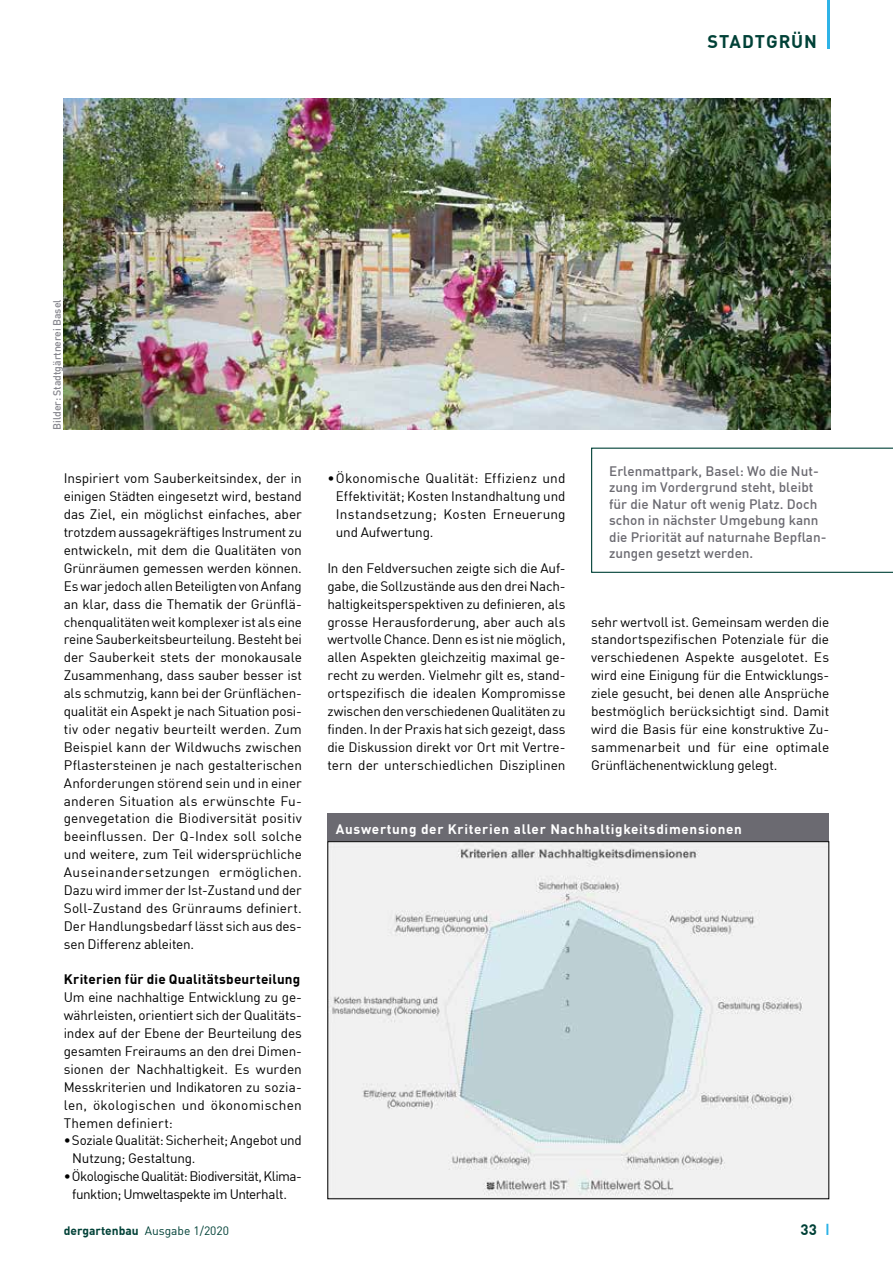
<style>
.page{position:relative;width:893px;height:1263px;background:#fff}
.page>*{position:absolute;margin:0;border:0;box-sizing:border-box;transform-origin:0 0}
.t1{font:700 18px "DIN Offc Pro";letter-spacing:.05em;color:#004137}
.t2{font:700 15px "DIN Offc Pro";color:#004137}
.t3{font:13.5px/17.9px "DIN Offc Pro";letter-spacing:-.01em;color:#000;text-align:justify}
.t4{font:500 13.5px/16.5px "DIN Offc Pro";color:#6b6a71}
.t5{font:13.5px/17.9px "DIN Offc Pro";letter-spacing:-.04em;color:#000;text-align:center}
.t6{font:700 13.5px "DIN Offc Pro";letter-spacing:.05em;color:#fff}
.t7{font:700 13.5px "DIN Offc Pro";letter-spacing:.015em;color:#000}
.t8{font:12px "DIN Offc Pro";color:#004137}
.t9{font:500 10.5px "DIN Offc Pro";letter-spacing:-.01em;color:#86868d}
.s1{font-weight:700}
</style>
<div class="page">
<hr style="left:827px;top:0;width:3px;height:49px;background:#2eb3e7">
<svg style="left:826px;top:1224px;width:2px;height:11px"></svg>
<img style="left:64px;top:99px;width:766px;height:331px">
<img style="left:329px;top:843px;width:498px;height:354px">
<div style="left:327px;top:813px;width:502px;height:28px;background:#6b6a71"></div>
<svg style="left:591px;top:448px;width:302px;height:125px"></svg>
<h1 class="t1" style="left:707px;top:27px;width:111px">STADTGRÜN</h1>
<p class="t9" style="left:48px;top:430px;width:132px;rotate:-90deg">Bilder: Stadtgärtnerei Basel</p>
<p class="t3" style="left:64px;top:468px;width:240px">Inspiriert vom Sauberkeitsindex, der in einigen Städten eingesetzt wird, bestand das Ziel, ein möglichst einfaches, aber trotzdem aussagekräftiges Instrument zu entwickeln, mit dem die Qualitäten von Grünräumen gemessen werden können.<br>Es war jedoch allen Beteiligten von Anfang an klar, dass die Thematik der Grünflä&shy;chenqualitäten weit komplexer ist als eine reine Sauberkeitsbeurteilung. Besteht bei der Sauberkeit stets der monokausale Zusammenhang, dass sauber besser ist als schmutzig, kann bei der Grünflächen&shy;qualität ein Aspekt je nach Situation posi&shy;tiv oder negativ beurteilt werden. Zum Beispiel kann der Wildwuchs zwischen Pflastersteinen je nach gestalterischen Anforderungen störend sein und in einer anderen Situation als erwünschte Fu&shy;genvegetation die Biodiversität positiv beeinflussen. Der Q-Index soll solche und weitere, zum Teil widersprüchliche Auseinandersetzungen ermöglichen.<br>Dazu wird immer der Ist-Zustand und der Soll-Zustand des Grünraums definiert.<br>Der Handlungsbedarf lässt sich aus des&shy;sen Differenz ableiten.</p>
<p class="t7" style="left:64px;top:968px;width:238px">Kriterien für die Qualitätsbeurteilung</p>
<p class="t3" style="left:64px;top:987px;width:240px">Um eine nachhaltige Entwicklung zu ge&shy;währleisten, orientiert sich der Qualitäts&shy;index auf der Ebene der Beurteilung des gesamten Freiraums an den drei Dimen&shy;sionen der Nachhaltigkeit. Es wurden Messkriterien und Indikatoren zu sozia&shy;len, ökologischen und ökonomischen Themen definiert:</p>
<p class="t3" style="left:72px;top:1130px;width:231px;text-indent:-9px">•Soziale Qualität: Sicherheit; Angebot und<br>Nutzung; Gestaltung.</p>
<p class="t5" style="left:64px;top:1166px;width:240px">•Ökologische Qualität: Biodiversität, Klima&shy;funktion; Umweltaspekte im Unterhalt.</p>
<p class="t3" style="left:336px;top:468px;width:231px;text-indent:-9px">•Ökonomische Qualität: Effizienz und Effektivität; Kosten Instandhaltung und Instandsetzung; Kosten Erneuerung und Aufwertung.</p>
<p class="t3" style="left:327px;top:558px;width:240px">In den Feldversuchen zeigte sich die Auf&shy;gabe, die Sollzustände aus den drei Nach&shy;haltigkeitsperspektiven zu definieren, als grosse Herausforderung, aber auch als wertvolle Chance. Denn es ist nie möglich, allen Aspekten gleichzeitig maximal ge&shy;recht zu werden. Vielmehr gilt es, stand&shy;ortspezifisch die idealen Kompromisse zwischen den verschiedenen Qualitäten zu finden. In der Praxis hat sich gezeigt, dass die Diskussion direkt vor Ort mit Vertre&shy;tern der unterschiedlichen Disziplinen</p>
<p class="t4" style="left:609px;top:461px;width:219px">Erlenmattpark, Basel: Wo die Nut&shy;zung im Vordergrund steht, bleibt für die Natur oft wenig Platz. Doch schon in nächster Umgebung kann die Priorität auf naturnahe Bepflan&shy;zungen gesetzt werden.</p>
<p class="t3" style="left:591px;top:611px;width:240px">sehr wertvoll ist. Gemeinsam werden die standortspezifischen Potenziale für die verschiedenen Aspekte ausgelotet. Es wird eine Einigung für die Entwicklungs&shy;ziele gesucht, bei denen alle Ansprüche bestmöglich berücksichtigt sind. Damit wird die Basis für eine konstruktive Zu&shy;sammenarbeit und für eine optimale Grünflächenentwicklung gelegt.</p>
<p class="t6" style="left:336px;top:817px;width:408px">Auswertung der Kriterien aller Nachhaltigkeitsdimensionen</p>
<p class="t8" style="left:64px;top:1221px;width:167px"><span class="s1">dergartenbau</span> Ausgabe 1/2020</p>
<p class="t2" style="left:801px;top:1217px;width:18px">33</p>
</div>
